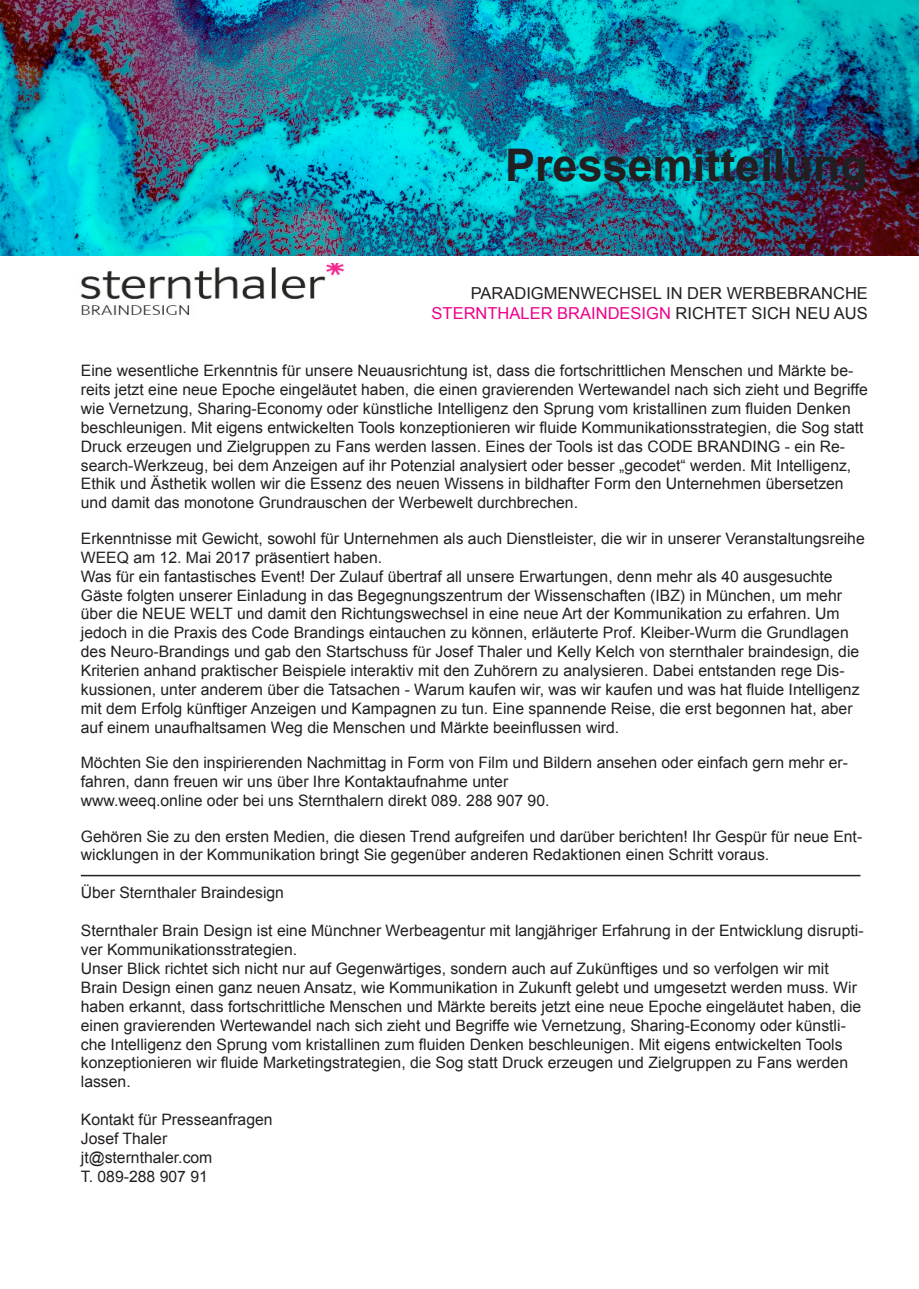
<style>
.page{position:relative;width:919px;height:1289px;background:#fff}
.page>*{position:absolute;margin:0;border:0;box-sizing:border-box;transform-origin:0 0}
.t1{font:700 45px "Arial";color:#231f20}
.t2{font:16.5px/19.8px "Arial";color:#231f20;text-align:right}
.t3{font:15.75px/18.9px "Arial";color:#231f20}
.s1{color:#ed028c}
</style>
<div class="page">
<img style="left:0;top:0;width:918px;height:255px">
<img style="left:81px;top:264px;width:263px;height:51px">
<hr style="left:81px;top:874px;width:779px;height:2px;background:#231f20">
<h1 class="t1" style="left:505px;top:140px;width:364px">Pressemitteilung</h1>
<p class="t2" style="left:431px;top:284px;width:438px">PARADIGMENWECHSEL IN DER WERBEBRANCHE<br><span class="s1">STERNTHALER BRAINDESIGN</span> RICHTET SICH NEU AUS</p>
<p class="t3" style="left:81px;top:361px;width:788px">Eine wesentliche Erkenntnis für unsere Neuausrichtung ist, dass die fortschrittlichen Menschen und Märkte be&shy;reits jetzt eine neue Epoche eingeläutet haben, die einen gravierenden Wertewandel nach sich zieht und Begriffe wie Vernetzung, Sharing-Economy oder künstliche Intelligenz den Sprung vom kristallinen zum fluiden Denken beschleunigen. Mit eigens entwickelten Tools konzeptionieren wir fluide Kommunikationsstrategien, die Sog statt Druck erzeugen und Zielgruppen zu Fans werden lassen. Eines der Tools ist das CODE BRANDING - ein Re&shy;search-Werkzeug, bei dem Anzeigen auf ihr Potenzial analysiert oder besser „gecodet“ werden. Mit Intelligenz, Ethik und Ästhetik wollen wir die Essenz des neuen Wissens in bildhafter Form den Unternehmen übersetzen und damit das monotone Grundrauschen der Werbewelt durchbrechen.</p>
<p class="t3" style="left:81px;top:529px;width:785px">Erkenntnisse mit Gewicht, sowohl für Unternehmen als auch Dienstleister, die wir in unserer Veranstaltungsreihe WEEQ am 12. Mai 2017 präsentiert haben.<br>Was für ein fantastisches Event! Der Zulauf übertraf all unsere Erwartungen, denn mehr als 40 ausgesuchte Gäste folgten unserer Einladung in das Begegnungszentrum der Wissenschaften (IBZ) in München, um mehr über die NEUE WELT und damit den Richtungswechsel in eine neue Art der Kommunikation zu erfahren. Um jedoch in die Praxis des Code Brandings eintauchen zu können, erläuterte Prof. Kleiber-Wurm die Grundlagen des Neuro-Brandings und gab den Startschuss für Josef Thaler und Kelly Kelch von sternthaler braindesign, die Kriterien anhand praktischer Beispiele interaktiv mit den Zuhörern zu analysieren. Dabei entstanden rege Dis&shy;kussionen, unter anderem über die Tatsachen - Warum kaufen wir, was wir kaufen und was hat fluide Intelligenz mit dem Erfolg künftiger Anzeigen und Kampagnen zu tun. Eine spannende Reise, die erst begonnen hat, aber auf einem unaufhaltsamen Weg die Menschen und Märkte beeinflussen wird.</p>
<p class="t3" style="left:81px;top:753px;width:768px">Möchten Sie den inspirierenden Nachmittag in Form von Film und Bildern ansehen oder einfach gern mehr er&shy;fahren, dann freuen wir uns über Ihre Kontaktaufnahme unter<br>www.weeq.online oder bei uns Sternthalern direkt 089. 288 907 90.</p>
<p class="t3" style="left:81px;top:826px;width:782px">Gehören Sie zu den ersten Medien, die diesen Trend aufgreifen und darüber berichten! Ihr Gespür für neue Ent&shy;wicklungen in der Kommunikation bringt Sie gegenüber anderen Redaktionen einen Schritt voraus.</p>
<p class="t3" style="left:81px;top:883px;width:205px">Über Sternthaler Braindesign</p>
<p class="t3" style="left:81px;top:921px;width:784px">Sternthaler Brain Design ist eine Münchner Werbeagentur mit langjähriger Erfahrung in der Entwicklung disrupti&shy;ver Kommunikationsstrategien.<br>Unser Blick richtet sich nicht nur auf Gegenwärtiges, sondern auch auf Zukünftiges und so verfolgen wir mit Brain Design einen ganz neuen Ansatz, wie Kommunikation in Zukunft gelebt und umgesetzt werden muss. Wir haben erkannt, dass fortschrittliche Menschen und Märkte bereits jetzt eine neue Epoche eingeläutet haben, die einen gravierenden Wertewandel nach sich zieht und Begriffe wie Vernetzung, Sharing-Economy oder künstli&shy;che Intelligenz den Sprung vom kristallinen zum fluiden Denken beschleunigen. Mit eigens entwickelten Tools konzeptionieren wir fluide Marketingstrategien, die Sog statt Druck erzeugen und Zielgruppen zu Fans werden lassen.</p>
<p class="t3" style="left:81px;top:1110px;width:193px">Kontakt für Presseanfragen<br>Josef Thaler jt@sternthaler.com<br>T. 089-288 907 91</p>
</div>
